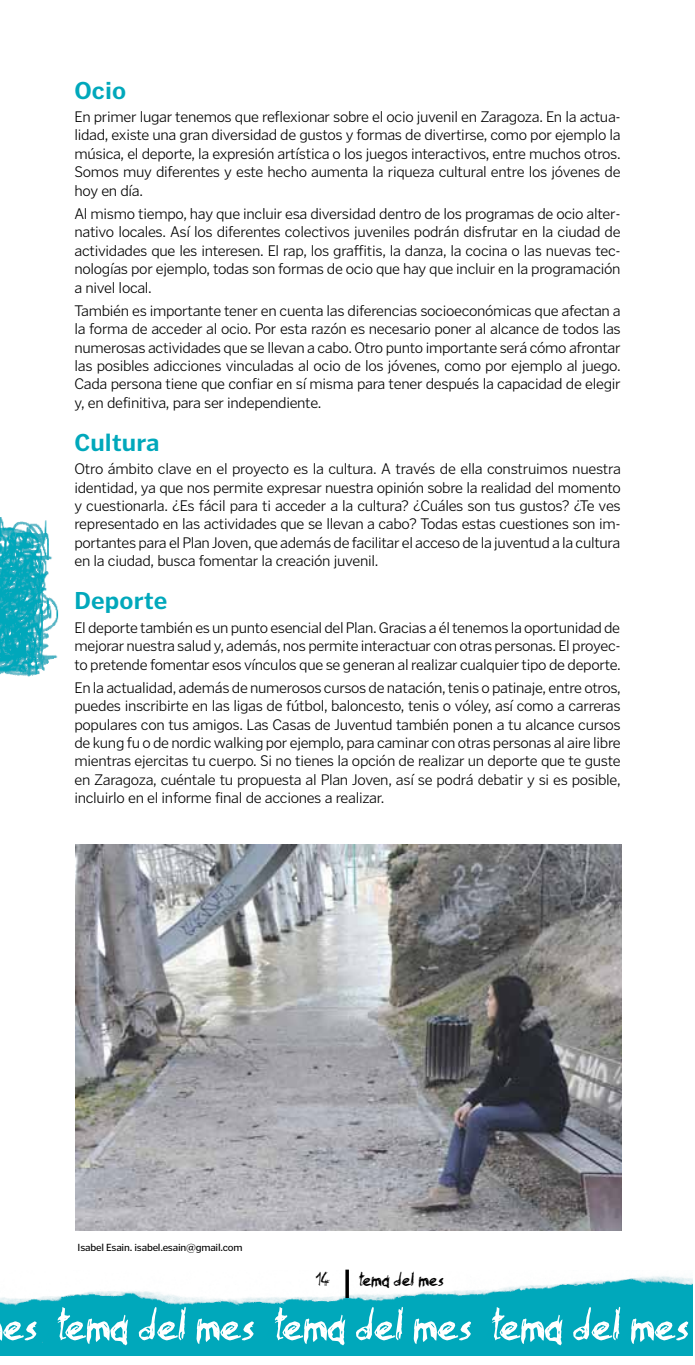
<style>
.page{position:relative;width:695px;height:1365px;background:#fff}
.page>*{position:absolute;margin:0;border:0;box-sizing:border-box;transform-origin:0 0}
.t1{font:700 24.5px "Poynter Gothic Text";letter-spacing:.005em;color:#00a8bb}
.t2{font:21px "Philip'Signature";color:#000}
.t3{font:300 15.75px/18.4px "Poynter Gothic Text";letter-spacing:-.02em;color:#000;text-align:justify}
.t4{font:10.5px "Poynter Gothic Text Tab";letter-spacing:-.02em;color:#000}
</style>
<div class="page">
<img style="left:0;top:1276px;width:692px;height:79px">
<svg style="left:0;top:1306px;width:688px;height:39px"></svg>
<svg style="left:345px;top:1269px;width:4px;height:28px"></svg>
<img style="left:0;top:517px;width:59px;height:160px">
<img style="left:76px;top:844px;width:545px;height:385px">
<p class="t1" style="left:74px;top:76px;width:53px">Ocio</p>
<p class="t3" style="left:74px;top:107px;width:547px">En primer lugar tenemos que reflexionar sobre el ocio juvenil en Zaragoza. En la actua&shy;lidad, existe una gran diversidad de gustos y formas de divertirse, como por ejemplo la música, el deporte, la expresión artística o los juegos interactivos, entre muchos otros.<br>Somos muy diferentes y este hecho aumenta la riqueza cultural entre los jóvenes de hoy en día.</p>
<p class="t3" style="left:74px;top:204px;width:547px">Al mismo tiempo, hay que incluir esa diversidad dentro de los programas de ocio alter&shy;nativo locales. Así los diferentes colectivos juveniles podrán disfrutar en la ciudad de actividades que les interesen. El rap, los graffitis, la danza, la cocina o las nuevas tec&shy;nologías por ejemplo, todas son formas de ocio que hay que incluir en la programación a nivel local.</p>
<p class="t3" style="left:74px;top:301px;width:547px">También es importante tener en cuenta las diferencias socioeconómicas que afectan a la forma de acceder al ocio. Por esta razón es necesario poner al alcance de todos las numerosas actividades que se llevan a cabo. Otro punto importante será cómo afrontar las posibles adicciones vinculadas al ocio de los jóvenes, como por ejemplo al juego.<br>Cada persona tiene que confiar en sí misma para tener después la capacidad de elegir y, en definitiva, para ser independiente.</p>
<p class="t1" style="left:74px;top:428px;width:87px">Cultura</p>
<p class="t3" style="left:74px;top:460px;width:548px">Otro ámbito clave en el proyecto es la cultura. A través de ella construimos nuestra identidad, ya que nos permite expresar nuestra opinión sobre la realidad del momento y cuestionarla. ¿Es fácil para ti acceder a la cultura? ¿Cuáles son tus gustos? ¿Te ves representado en las actividades que se llevan a cabo? Todas estas cuestiones son im&shy;portantes para el Plan Joven, que además de facilitar el acceso de la juventud a la cultura en la ciudad, busca fomentar la creación juvenil.</p>
<p class="t1" style="left:74px;top:587px;width:94px">Deporte</p>
<p class="t3" style="left:74px;top:618px;width:547px">El deporte también es un punto esencial del Plan. Gracias a él tenemos la oportunidad de mejorar nuestra salud y, además, nos permite interactuar con otras personas. El proyec&shy;to pretende fomentar esos vínculos que se generan al realizar cualquier tipo de deporte.</p>
<p class="t3" style="left:74px;top:678px;width:548px">En la actualidad, además de numerosos cursos de natación, tenis o patinaje, entre otros, puedes inscribirte en las ligas de fútbol, baloncesto, tenis o vóley, así como a carreras populares con tus amigos. Las Casas de Juventud también ponen a tu alcance cursos de kung fu o de nordic walking por ejemplo, para caminar con otras personas al aire libre mientras ejercitas tu cuerpo. Si no tienes la opción de realizar un deporte que te guste en Zaragoza, cuéntale tu propuesta al Plan Joven, así se podrá debatir y si es posible, incluirlo en el informe final de acciones a realizar.</p>
<p class="t4" style="left:78px;top:1241px;width:166px">Isabel Esain. isabel.esain@gmail.com</p>
<p class="t2" style="left:315px;top:1266px;width:16px">14</p>
<p class="t2" style="left:359px;top:1266px;width:86px">tema del mes</p>
</div>
